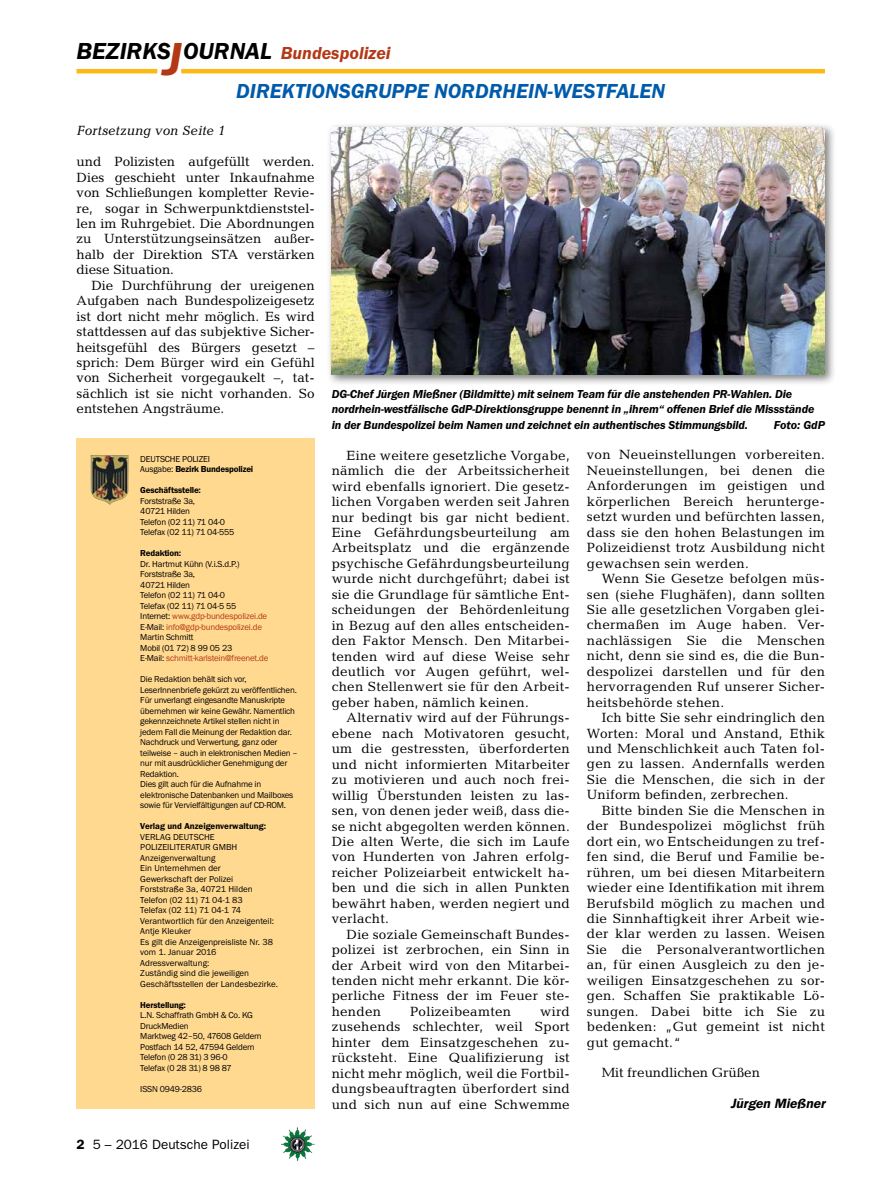
<style>
.page{position:relative;width:893px;height:1191px;background:#fff}
.page>*{position:absolute;margin:0;border:0;box-sizing:border-box;transform-origin:0 0}
.t1{font:italic 600 24px "Franklin Gothic Itc T";color:#000}
.t2{font:italic 600 21px "Franklin Gothic Itc T";color:#005baa}
.t3{font:13.5px/15.5px "Candida";letter-spacing:.02em;color:#000;text-align:justify}
.t4{font:13.5px "Franklin Gothic";color:#000}
.t5{font:13.5px "Candida";color:#000}
.t6{font:italic 13.5px "Candida";color:#000}
.t7{font:italic 600 13.5px "Franklin Gothic";color:#000}
.t8{font:italic 600 12px/15.5px "Franklin Gothic Itc T";letter-spacing:-.01em;color:#000}
.t9{font:9px/10.5px "Franklin Gothic Itc T";letter-spacing:-.02em;color:#000}
.t10{font:9px/10.5px "Franklin Gothic Itc T";color:#000}
.t11{font:600 9px "Franklin Gothic Itc T";letter-spacing:-.02em;color:#000}
.t12{font:600 9px "Franklin Gothic Itc T";color:#000}
.s1{font-size:48px;color:#b33916}
.s2{font-size:18px;color:#b33916}
.s3{font-weight:600}
.s4{color:#b33916}
</style>
<div class="page">
<img style="left:281px;top:1128px;width:16px;height:24px">
<hr style="left:77px;top:69px;width:80px;height:4px;background:#fdb913">
<hr style="left:181px;top:69px;width:644px;height:4px;background:#fdb913">
<div style="left:77px;top:438px;width:238px;height:671px;background:#ffd990"></div>
<img style="left:91px;top:455px;width:38px;height:50px">
<div style="left:326px;top:123px;width:510px;height:263px;background:#000;opacity:.5"></div>
<img style="left:332px;top:128px;width:493px;height:247px">
<h1 class="t1" style="left:77px;top:37px;width:316px">BEZIRKS<span class="s1">J</span>OURNAL <span class="s2">Bundespolizei</span></h1>
<h2 class="t2" style="left:236px;top:79px;width:430px">DIREKTIONSGRUPPE NORDRHEIN-WESTFALEN</h2>
<p class="t6" style="left:77px;top:123px;width:150px">Fortsetzung von Seite 1</p>
<p class="t3" style="left:77px;top:154px;width:240px">und Polizisten aufgefüllt werden.<br>Dies geschieht unter Inkaufnahme von Schließungen kompletter Revie&shy;re, sogar in Schwerpunktdienststel&shy;len im Ruhrgebiet. Die Abordnungen zu Unterstützungseinsätzen außer&shy;halb der Direktion STA verstärken diese Situation.</p>
<p class="t3" style="left:77px;top:277px;width:240px;text-indent:15px">Die Durchführung der ureigenen Aufgaben nach Bundespolizeigesetz ist dort nicht mehr möglich. Es wird stattdessen auf das subjektive Sicher&shy;heitsgefühl des Bürgers gesetzt – sprich: Dem Bürger wird ein Gefühl von Sicherheit vorgegaukelt –, tat&shy;sächlich ist sie nicht vorhanden. So entstehen Angsträume.</p>
<p class="t9" style="left:140px;top:453px;width:114px">DEUTSCHE POLIZEI<br>Ausgabe: <span class="s3">Bezirk Bundespolizei</span></p>
<p class="t11" style="left:140px;top:485px;width:62px">Geschäftsstelle:</p>
<p class="t9" style="left:140px;top:495px;width:96px">Forststraße 3a,<br>40721 Hilden<br>Telefon (02 11) 71 04-0<br>Telefax (02 11) 71 04-555</p>
<p class="t11" style="left:140px;top:548px;width:42px">Redaktion:</p>
<p class="t9" style="left:140px;top:558px;width:130px">Dr. Hartmut Kühn (V.i.S.d.P.)<br>Forststraße 3a,<br>40721 Hilden<br>Telefon (02 11) 71 04-0<br>Telefax (02 11) 71 04-5 55<br>Internet: <span class="s4">www.gdp-bundespolizei.de<br></span>E-Mail: <span class="s4">info@gdp-bundespolizei.de<br></span>Martin Schmitt<br>Mobil (01 72) 8 99 05 23<br>E-Mail: <span class="s4">schmitt-karlstein@freenet.de</span></p>
<p class="t9" style="left:140px;top:674px;width:159px">Die Redaktion behält sich vor, LeserInnenbriefe gekürzt zu veröffentlichen.<br>Für unverlangt eingesandte Manuskripte übernehmen wir keine Gewähr. Namentlich gekennzeichnete Artikel stellen nicht in jedem Fall die Meinung der Redaktion dar.<br>Nachdruck und Verwertung, ganz oder teilweise – auch in elektronischen Medien – nur mit ausdrücklicher Genehmigung der Redaktion.<br>Dies gilt auch für die Aufnahme in elektronische Datenbanken und Mailboxes sowie für Vervielfältigungen auf CD-ROM.</p>
<p class="t12" style="left:140px;top:821px;width:127px">Verlag und Anzeigenverwaltung:</p>
<p class="t10" style="left:140px;top:831px;width:139px">VERLAG DEUTSCHE<br>POLIZEILITERATUR GMBH<br>Anzeigenverwaltung<br>Ein Unternehmen der<br>Gewerkschaft der Polizei<br>Forststraße 3a, 40721 Hilden<br>Telefon (02 11) 71 04-1 83<br>Telefax (02 11) 71 04-1 74<br>Verantwortlich für den Anzeigenteil:<br>Antje Kleuker<br>Es gilt die Anzeigenpreisliste Nr. 38 vom 1. Januar 2016<br>Adressverwaltung:<br>Zuständig sind die jeweiligen<br>Geschäftsstellen der Landesbezirke.</p>
<p class="t11" style="left:140px;top:999px;width:47px">Herstellung:</p>
<p class="t9" style="left:140px;top:1009px;width:123px">L.N. Schaffrath GmbH &amp; Co. KG<br>DruckMedien<br>Marktweg 42–50, 47608 Geldern<br>Postfach 14 52, 47594 Geldern<br>Telefon (0 28 31) 3 96-0<br>Telefax (0 28 31) 8 98 87</p>
<p class="t9" style="left:140px;top:1083px;width:63px">ISSN 0949-2836</p>
<p class="t4" style="left:77px;top:1136px;width:175px"><span class="s3">2</span> 5 – 2016 Deutsche Polizei</p>
<p class="t8" style="left:332px;top:386px;width:484px">DG-Chef Jürgen Mießner (Bildmitte) mit seinem Team für die anstehenden PR-Wahlen. Die nordrhein-westfälische GdP-Direktionsgruppe benennt in „ihrem“ offenen Brief die Missstände in der Bundespolizei beim Namen und zeichnet ein authentisches Stimmungsbild.</p>
<p class="t8" style="left:774px;top:417px;width:53px">Foto: GdP</p>
<p class="t3" style="left:332px;top:447px;width:240px;text-indent:15px">Eine weitere gesetzliche Vorgabe, nämlich die der Arbeitssicherheit wird ebenfalls ignoriert. Die gesetz&shy;lichen Vorgaben werden seit Jahren nur bedingt bis gar nicht bedient.<br>Eine Gefährdungsbeurteilung am Arbeitsplatz und die ergänzende psychische Gefährdungsbeurteilung wurde nicht durchgeführt; dabei ist sie die Grundlage für sämtliche Ent&shy;scheidungen der Behördenleitung in Bezug auf den alles entscheiden&shy;den Faktor Mensch. Den Mitarbei&shy;tenden wird auf diese Weise sehr deutlich vor Augen geführt, wel&shy;chen Stellenwert sie für den Arbeit&shy;geber haben, nämlich keinen.</p>
<p class="t3" style="left:332px;top:710px;width:240px;text-indent:15px">Alternativ wird auf der Führungs&shy;ebene nach Motivatoren gesucht, um die gestressten, überforderten und nicht informierten Mitarbeiter zu motivieren und auch noch frei&shy;willig Überstunden leisten zu las&shy;sen, von denen jeder weiß, dass die&shy;se nicht abgegolten werden können.<br>Die alten Werte, die sich im Laufe von Hunderten von Jahren erfolg&shy;reicher Polizeiarbeit entwickelt ha&shy;ben und die sich in allen Punkten bewährt haben, werden negiert und verlacht.</p>
<p class="t3" style="left:332px;top:926px;width:240px;text-indent:15px">Die soziale Gemeinschaft Bundes&shy;polizei ist zerbrochen, ein Sinn in der Arbeit wird von den Mitarbei&shy;tenden nicht mehr erkannt. Die kör&shy;perliche Fitness der im Feuer ste&shy;henden</p>
<p class="t3" style="left:332px;top:1003px;width:240px;text-indent:209px">wird zusehends schlechter, weil Sport hinter dem Einsatzgeschehen zu&shy;rücksteht. Eine Qualifizierung ist nicht mehr möglich, weil die Fortbil&shy;dungsbeauftragten überfordert sind und sich nun auf eine Schwemme</p>
<p class="t3" style="left:410px;top:1003px;width:103px">Polizeibeamten</p>
<p class="t3" style="left:587px;top:447px;width:240px">von Neueinstellungen vorbereiten.<br>Neueinstellungen, bei denen die Anforderungen im geistigen und körperlichen Bereich herunterge&shy;setzt wurden und befürchten lassen, dass sie den hohen Belastungen im Polizeidienst trotz Ausbildung nicht gewachsen sein werden.</p>
<p class="t3" style="left:587px;top:571px;width:240px;text-indent:15px">Wenn Sie Gesetze befolgen müs&shy;sen (siehe Flughäfen), dann sollten Sie alle gesetzlichen Vorgaben glei&shy;chermaßen im Auge haben. Ver&shy;nachlässigen Sie die Menschen nicht, denn sie sind es, die die Bun&shy;despolizei darstellen und für den hervorragenden Ruf unserer Sicher&shy;heitsbehörde stehen.</p>
<p class="t3" style="left:587px;top:710px;width:240px;text-indent:15px">Ich bitte Sie sehr eindringlich den Worten: Moral und Anstand, Ethik und Menschlichkeit auch Taten fol&shy;gen zu lassen. Andernfalls werden Sie die Menschen, die sich in der Uniform befinden, zerbrechen.</p>
<p class="t3" style="left:587px;top:802px;width:240px;text-indent:15px">Bitte binden Sie die Menschen in der Bundespolizei möglichst früh dort ein, wo Entscheidungen zu tref&shy;fen sind, die Beruf und Familie be&shy;rühren, um bei diesen Mitarbeitern wieder eine Identifikation mit ihrem Berufsbild möglich zu machen und die Sinnhaftigkeit ihrer Arbeit wie&shy;der klar werden zu lassen. Weisen Sie die Personalverantwortlichen an, für einen Ausgleich zu den je&shy;weiligen Einsatzgeschehen zu sor&shy;gen. Schaffen Sie praktikable Lö&shy;sungen. Dabei bitte ich Sie zu bedenken: „Gut gemeint ist nicht gut gemacht.“</p>
<p class="t5" style="left:602px;top:1065px;width:160px">Mit freundlichen Grüßen</p>
<p class="t7" style="left:730px;top:1095px;width:96px">Jürgen Mießner</p>
</div>
